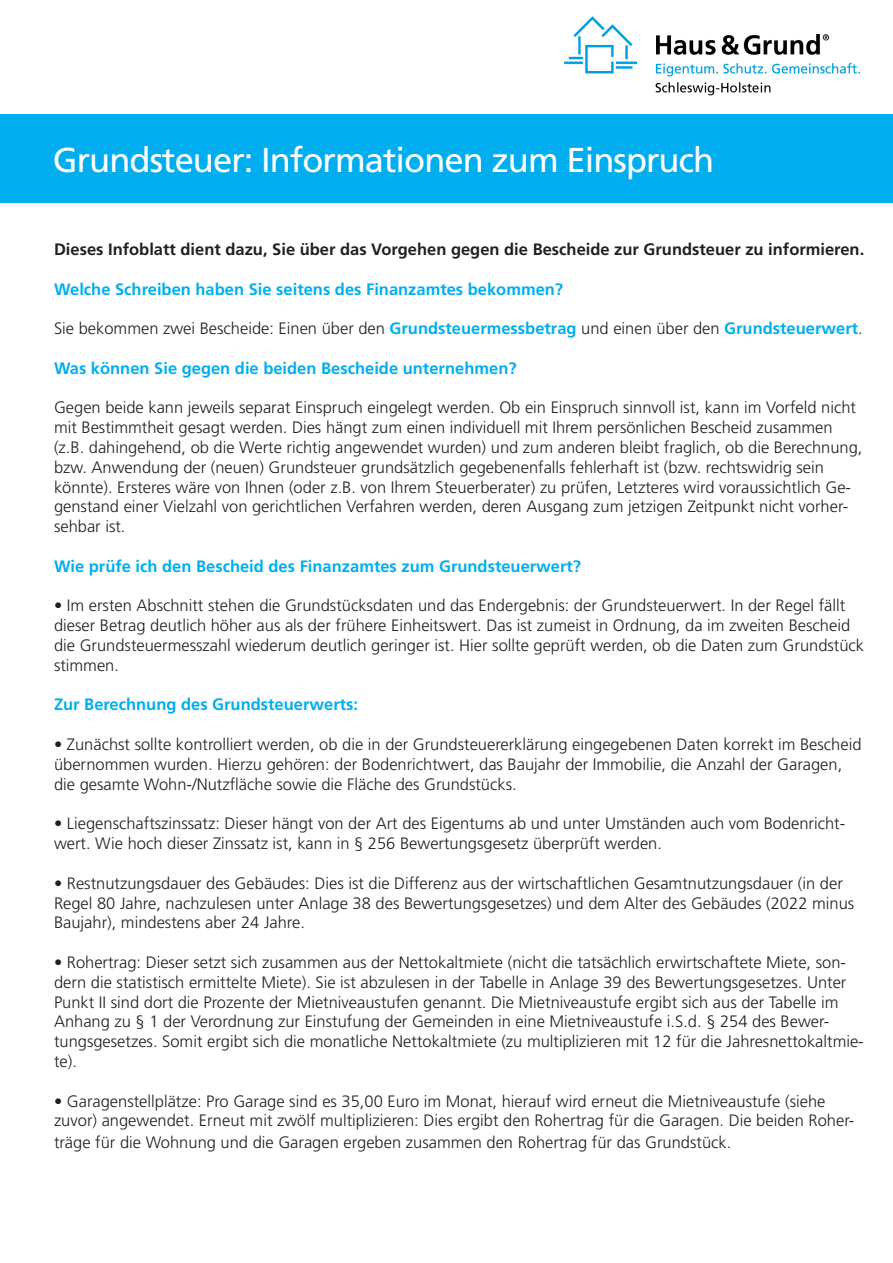
<style>
.page{position:relative;width:893px;height:1263px;background:#fff}
.page>*{position:absolute;margin:0;border:0;box-sizing:border-box;transform-origin:0 0}
.t1{font:34.5px "Frutiger";letter-spacing:-.025em;color:#fff}
.t2{font:300 16.5px/19.8px "Frutiger";color:#231f20}
.t3{font:700 16.5px "Frutiger";color:#00aeef}
.t4{font:700 16.5px "Frutiger";color:#231f20}
.s1{font-weight:700;color:#00aeef}
</style>
<div class="page">
<div style="left:0;top:114px;width:893px;height:89px;background:#00aeef"></div>
<img style="left:564px;top:16px;width:296px;height:79px">
<p class="t1" style="left:53px;top:140px;width:663px">Grundsteuer: Informationen zum Einspruch</p>
<p class="t4" style="left:54px;top:240px;width:812px">Dieses Infoblatt dient dazu, Sie über das Vorgehen gegen die Bescheide zur Grundsteuer zu informieren.</p>
<p class="t3" style="left:54px;top:279px;width:511px">Welche Schreiben haben Sie seitens des Finanzamtes bekommen?</p>
<p class="t2" style="left:54px;top:319px;width:810px">Sie bekommen zwei Bescheide: Einen über den <span class="s1">Grundsteuermessbetrag</span> und einen über den <span class="s1">Grundsteuerwert</span>.</p>
<p class="t3" style="left:54px;top:358px;width:464px">Was können Sie gegen die beiden Bescheide unternehmen?</p>
<p class="t2" style="left:54px;top:398px;width:810px">Gegen beide kann jeweils separat Einspruch eingelegt werden. Ob ein Einspruch sinnvoll ist, kann im Vorfeld nicht mit Bestimmtheit gesagt werden. Dies hängt zum einen individuell mit Ihrem persönlichen Bescheid zusammen (z.B. dahingehend, ob die Werte richtig angewendet wurden) und zum anderen bleibt fraglich, ob die Berechnung, bzw. Anwendung der (neuen) Grundsteuer grundsätzlich gegebenenfalls fehlerhaft ist (bzw. rechtswidrig sein könnte). Ersteres wäre von Ihnen (oder z.B. von Ihrem Steuerberater) zu prüfen, Letzteres wird voraussichtlich Ge&shy;genstand einer Vielzahl von gerichtlichen Verfahren werden, deren Ausgang zum jetzigen Zeitpunkt nicht vorher&shy;sehbar ist.</p>
<p class="t3" style="left:54px;top:556px;width:529px">Wie prüfe ich den Bescheid des Finanzamtes zum Grundsteuerwert?</p>
<p class="t2" style="left:54px;top:596px;width:812px">• Im ersten Abschnitt stehen die Grundstücksdaten und das Endergebnis: der Grundsteuerwert. In der Regel fällt dieser Betrag deutlich höher aus als der frühere Einheitswert. Das ist zumeist in Ordnung, da im zweiten Bescheid die Grundsteuermesszahl wiederum deutlich geringer ist. Hier sollte geprüft werden, ob die Daten zum Grundstück stimmen.</p>
<p class="t3" style="left:54px;top:695px;width:306px">Zur Berechnung des Grundsteuerwerts:</p>
<p class="t2" style="left:54px;top:734px;width:809px">• Zunächst sollte kontrolliert werden, ob die in der Grundsteuererklärung eingegebenen Daten korrekt im Bescheid übernommen wurden. Hierzu gehören: der Bodenrichtwert, das Baujahr der Immobilie, die Anzahl der Garagen, die gesamte Wohn-/Nutzfläche sowie die Fläche des Grundstücks.</p>
<p class="t2" style="left:54px;top:814px;width:793px">• Liegenschaftszinssatz: Dieser hängt von der Art des Eigentums ab und unter Umständen auch vom Bodenricht&shy;wert. Wie hoch dieser Zinssatz ist, kann in § 256 Bewertungsgesetz überprüft werden.</p>
<p class="t2" style="left:54px;top:873px;width:802px">• Restnutzungsdauer des Gebäudes: Dies ist die Differenz aus der wirtschaftlichen Gesamtnutzungsdauer (in der<br>Regel 80 Jahre, nachzulesen unter Anlage 38 des Bewertungsgesetzes) und dem Alter des Gebäudes (2022 minus<br>Baujahr), mindestens aber 24 Jahre.</p>
<p class="t2" style="left:54px;top:952px;width:811px">• Rohertrag: Dieser setzt sich zusammen aus der Nettokaltmiete (nicht die tatsächlich erwirtschaftete Miete, son&shy;dern die statistisch ermittelte Miete). Sie ist abzulesen in der Tabelle in Anlage 39 des Bewertungsgesetzes. Unter Punkt II sind dort die Prozente der Mietniveaustufen genannt. Die Mietniveaustufe ergibt sich aus der Tabelle im Anhang zu § 1 der Verordnung zur Einstufung der Gemeinden in eine Mietniveaustufe i.S.d. § 254 des Bewer&shy;tungsgesetzes. Somit ergibt sich die monatliche Nettokaltmiete (zu multiplizieren mit 12 für die Jahresnettokaltmie&shy;te).</p>
<p class="t2" style="left:54px;top:1091px;width:802px">• Garagenstellplätze: Pro Garage sind es 35,00 Euro im Monat, hierauf wird erneut die Mietniveaustufe (siehe zuvor) angewendet. Erneut mit zwölf multiplizieren: Dies ergibt den Rohertrag für die Garagen. Die beiden Roher-</p>
<p class="t2" style="left:54px;top:1132px;width:679px">träge für die Wohnung und die Garagen ergeben zusammen den Rohertrag für das Grundstück.</p>
</div>
